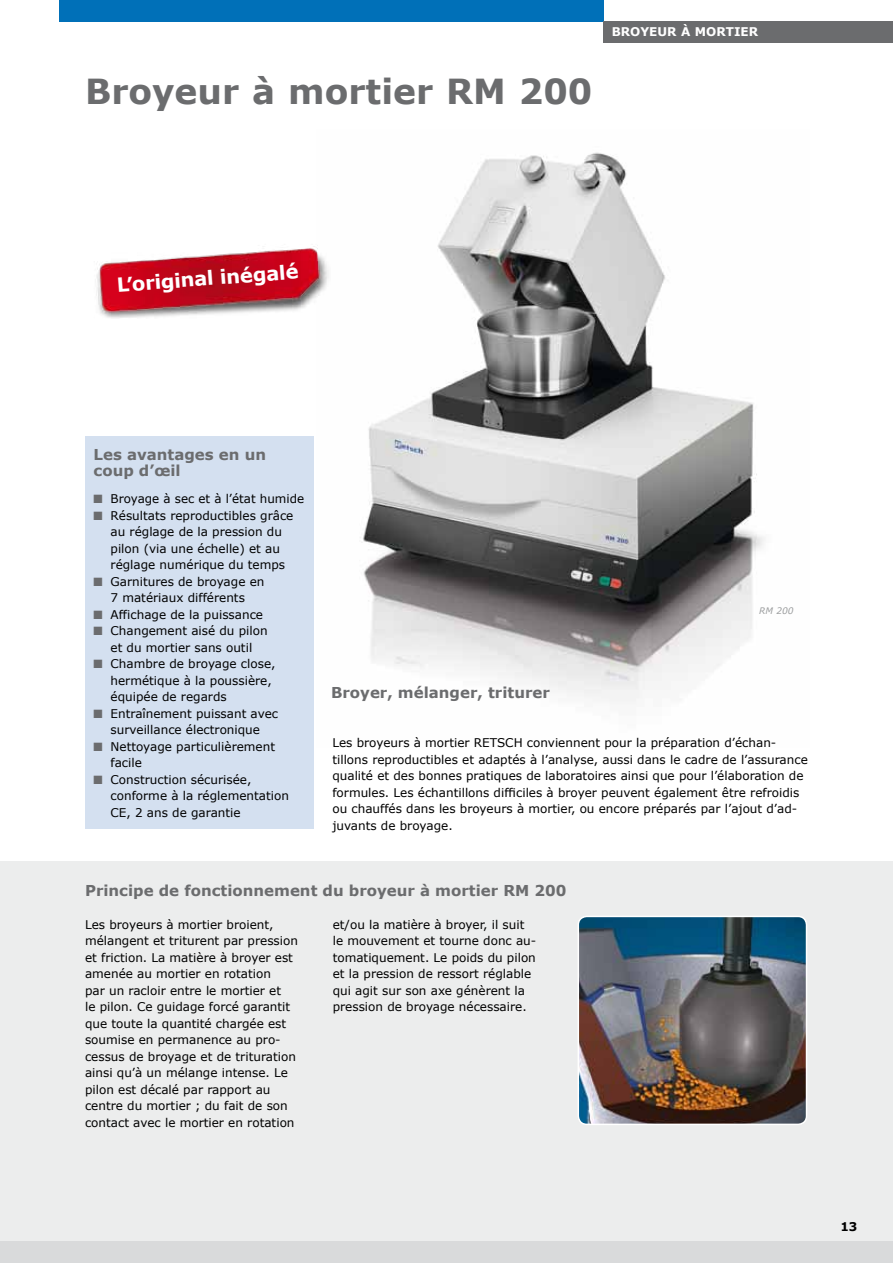
<style>
.page{position:relative;width:893px;height:1263px;background:#fff}
.page>*{position:absolute;margin:0;border:0;box-sizing:border-box;transform-origin:0 0}
.t1{font:700 34.5px "Verdana";color:#6b6c6e}
.t2{font:700 19.5px "Verdana";color:#fff}
.t3{font:700 15px/16.5px "Verdana";color:#6b6c6e}
.t4{font:12px/16.5px "Verdana";color:#000}
.t5{font:700 12px "Verdana";color:#fff}
.t6{font:700 12px "Verdana";color:#000}
.t7{font:italic 9px "Verdana";color:#9c9e9f}
.s1{color:#6b6c6e}
</style>
<div class="page">
<div style="left:0;top:862px;width:893px;height:401px;background:#eceded"></div>
<img style="left:578px;top:916px;width:228px;height:208px">
<div style="left:578px;top:916px;width:229px;height:209px;border:2px solid #fff;border-radius:9px"></div>
<div style="left:60px;top:0;width:544px;height:21px;background:#0070b8"></div>
<div style="left:604px;top:21px;width:289px;height:22px;background:#6b6c6e"></div>
<div style="left:0;top:1242px;width:893px;height:21px;background:#d9dadb"></div>
<img style="left:360px;top:152px;width:405px;height:550px">
<div style="left:85px;top:437px;width:228px;height:392px;background:#d4e0f0"></div>
<img style="left:96px;top:246px;width:233px;height:72px">
<h1 class="t1" style="left:85px;top:69px;width:389px">Broyeur à mortier RM</h1>
<h1 class="t1" style="left:519px;top:69px;width:75px">200</h1>
<p class="t5" style="left:612px;top:24px;width:20px">BROYEUR</p>
<p class="t5" style="left:681px;top:24px;width:24px">À MORTIER</p>
<h2 class="t2" style="left:116px;top:272px;width:183px;rotate:-4deg">L’original inégalé</h2>
<p class="t3" style="left:94px;top:445px;width:174px">Les avantages en un coup d’œil</p>
<p class="t4" style="left:94px;top:490px;width:212px"><span class="s1">■</span> Broyage à sec et à l’état humide</p>
<p class="t4" style="left:111px;top:507px;width:184px;text-indent:-17px"><span class="s1">■</span> Résultats reproductibles grâce au réglage de la pression du pilon (via une échelle) et au réglage numérique du temps</p>
<p class="t4" style="left:94px;top:573px;width:172px;text-align:center"><span class="s1">■</span> Garnitures de broyage en<br>7 matériaux différents</p>
<p class="t4" style="left:94px;top:606px;width:171px"><span class="s1">■</span> Affichage de la puissance</p>
<p class="t4" style="left:94px;top:622px;width:176px;text-align:center"><span class="s1">■</span> Changement aisé du pilon et du mortier sans outil</p>
<p class="t4" style="left:111px;top:655px;width:166px;text-indent:-17px"><span class="s1">■</span> Chambre de broyage close, hermétique à la poussière, équipée de regards</p>
<p class="t4" style="left:94px;top:705px;width:186px;text-align:center"><span class="s1">■</span> Entraînement puissant avec surveillance électronique</p>
<p class="t4" style="left:111px;top:738px;width:166px;text-indent:-17px"><span class="s1">■</span> Nettoyage particulièrement facile</p>
<p class="t4" style="left:111px;top:771px;width:180px;text-indent:-17px"><span class="s1">■</span> Construction sécurisée, conforme à la réglementation<br>CE, 2 ans de garantie</p>
<p class="t7" style="left:759px;top:605px;width:36px">RM 200</p>
<p class="t3" style="left:331px;top:683px;width:220px">Broyer, mélanger, triturer</p>
<p class="t4" style="left:332px;top:734px;width:477px">Les broyeurs à mortier RETSCH conviennent pour la préparation d’échan&shy;tillons reproductibles et adaptés à l’analyse, aussi dans le cadre de l’assurance qualité et des bonnes pratiques de laboratoires ainsi que pour l’élaboration de formules. Les échantillons difficiles à broyer peuvent également être refroidis ou chauffés dans les broyeurs à mortier, ou encore préparés par l’ajout d’ad&shy;juvants de broyage.</p>
<p class="t3" style="left:85px;top:881px;width:431px">Principe de fonctionnement du broyeur à mortier RM</p>
<p class="t3" style="left:535px;top:881px;width:33px">200</p>
<p class="t4" style="left:333px;top:915px;width:205px">et/ou la matière à broyer, il suit le mouvement et tourne donc au&shy;tomatiquement. Le poids du pilon et la pression de ressort réglable qui agit sur son axe génèrent la pression de broyage nécessaire.</p>
<p class="t4" style="left:85px;top:915px;width:214px">Les broyeurs à mortier broient, mélangent et triturent par pression et friction. La matière à broyer est amenée au mortier en rotation<br>par un racloir entre le mortier et<br>le pilon. Ce guidage forcé garantit que toute la quantité chargée est soumise en permanence au pro&shy;cessus de broyage et de trituration ainsi qu’à un mélange intense. Le pilon est décalé par rapport au centre du mortier ; du fait de son contact avec le mortier en rotation</p>
<p class="t6" style="left:840px;top:1219px;width:19px">13</p>
</div>
